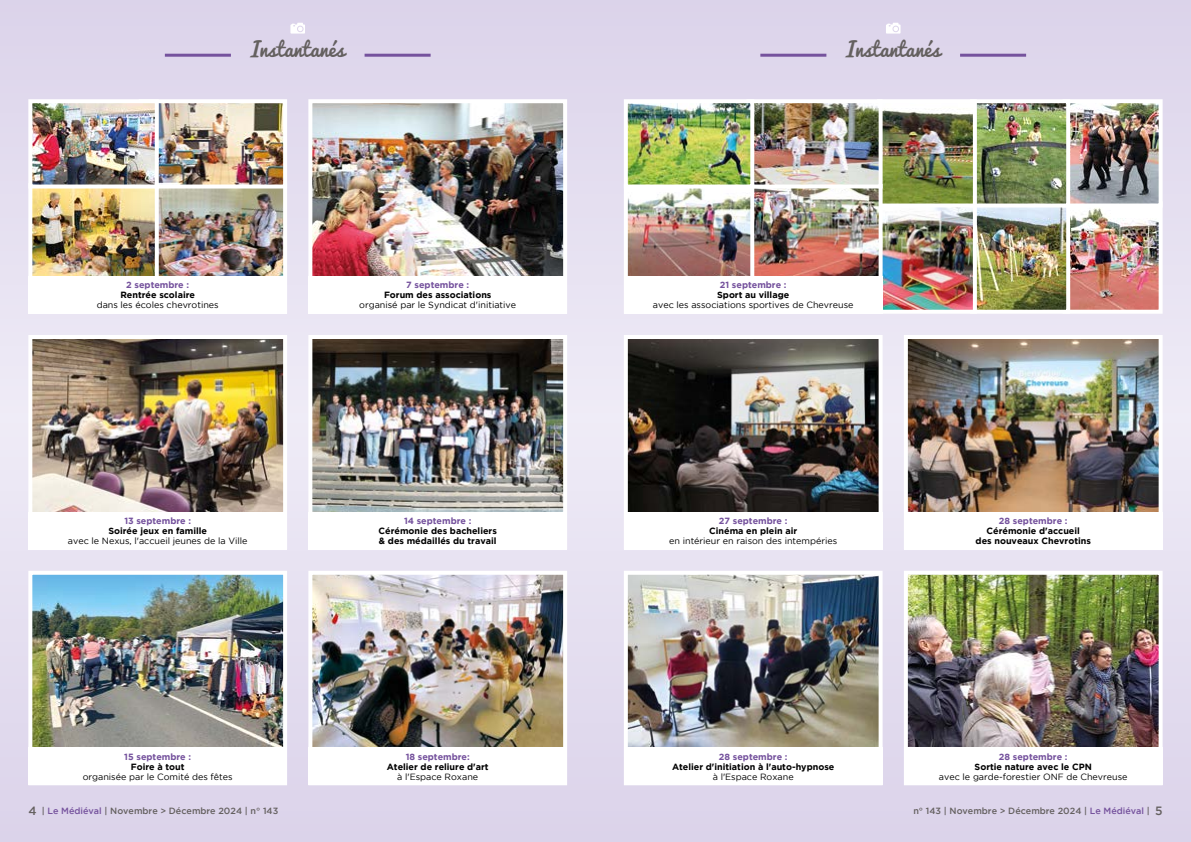
<style>
.page{position:relative;width:1191px;height:842px;background:#fff}
.page>*{position:absolute;margin:0;border:0;box-sizing:border-box;transform-origin:0 0}
.t1{font:20px "Pacifico";color:#64605f}
.t2{font:9px "Gotham";color:#000}
.t3{font:700 9px/10px "Gotham";color:#000}
.t4{font:700 9px "Gotham";color:#75529d}
.t5{font:500 9px "Gotham";color:#64605f}
.s1{font-size:12px}
.s2{color:#75529d}
</style>
<div class="page">
<div style="left:0;top:0;width:1191px;height:842px;background:linear-gradient(to bottom,#e5e0f0,#e5dff0)"></div>
<img style="left:159px;top:189px;width:123px;height:87px">
<div style="left:139px;top:183px;width:148px;height:131px;border:4px solid #fff"></div>
<img style="left:159px;top:104px;width:123px;height:80px">
<div style="left:139px;top:99px;width:148px;height:90px;border:4px solid #fff"></div>
<hr style="left:364px;top:54px;width:66px;height:3px;background:#75529d">
<hr style="left:165px;top:54px;width:66px;height:3px;background:#75529d">
<svg style="left:290px;top:23px;width:15px;height:11px"></svg>
<hr style="left:960px;top:54px;width:66px;height:3px;background:#75529d">
<hr style="left:760px;top:54px;width:66px;height:3px;background:#75529d">
<svg style="left:886px;top:23px;width:14px;height:11px"></svg>
<img style="left:33px;top:189px;width:121px;height:87px">
<div style="left:28px;top:183px;width:131px;height:131px;border:4px solid #fff"></div>
<img style="left:33px;top:104px;width:121px;height:80px">
<div style="left:28px;top:99px;width:131px;height:90px;border:4px solid #fff"></div>
<div style="left:28px;top:276px;width:259px;height:38px;background:#fff"></div>
<img style="left:1070px;top:207px;width:87px;height:102px">
<div style="left:1062px;top:201px;width:100px;height:113px;border:4px solid #fff"></div>
<img style="left:977px;top:207px;width:88px;height:102px">
<div style="left:970px;top:201px;width:100px;height:113px;border:4px solid #fff"></div>
<img style="left:882px;top:207px;width:90px;height:102px">
<div style="left:877px;top:201px;width:100px;height:113px;border:4px solid #fff"></div>
<img style="left:1070px;top:104px;width:87px;height:98px">
<div style="left:1062px;top:99px;width:100px;height:108px;border:4px solid #fff"></div>
<img style="left:977px;top:104px;width:88px;height:98px">
<div style="left:970px;top:99px;width:100px;height:108px;border:4px solid #fff"></div>
<img style="left:882px;top:104px;width:90px;height:98px">
<div style="left:877px;top:99px;width:100px;height:108px;border:4px solid #fff"></div>
<img style="left:754px;top:189px;width:123px;height:87px">
<div style="left:746px;top:184px;width:136px;height:130px;border:4px solid #fff"></div>
<img style="left:629px;top:189px;width:120px;height:87px">
<div style="left:624px;top:184px;width:130px;height:130px;border:4px solid #fff"></div>
<img style="left:754px;top:104px;width:123px;height:80px">
<div style="left:746px;top:99px;width:136px;height:90px;border:4px solid #fff"></div>
<img style="left:629px;top:104px;width:120px;height:80px">
<div style="left:624px;top:99px;width:130px;height:90px;border:4px solid #fff"></div>
<div style="left:624px;top:276px;width:258px;height:38px;background:#fff"></div>
<img style="left:33px;top:576px;width:249px;height:171px">
<div style="left:28px;top:571px;width:259px;height:214px;border:4px solid #fff"></div>
<div style="left:28px;top:747px;width:259px;height:38px;background:#fff"></div>
<img style="left:629px;top:576px;width:248px;height:171px">
<div style="left:624px;top:571px;width:258px;height:214px;border:4px solid #fff"></div>
<div style="left:624px;top:747px;width:258px;height:38px;background:#fff"></div>
<img style="left:33px;top:340px;width:249px;height:172px">
<div style="left:28px;top:335px;width:259px;height:214px;border:4px solid #fff"></div>
<div style="left:28px;top:512px;width:259px;height:37px;background:#fff"></div>
<img style="left:629px;top:340px;width:248px;height:172px">
<div style="left:624px;top:335px;width:258px;height:214px;border:4px solid #fff"></div>
<div style="left:624px;top:512px;width:258px;height:37px;background:#fff"></div>
<img style="left:313px;top:104px;width:249px;height:172px">
<div style="left:308px;top:99px;width:259px;height:215px;border:4px solid #fff"></div>
<div style="left:308px;top:276px;width:259px;height:38px;background:#fff"></div>
<img style="left:313px;top:576px;width:249px;height:171px">
<div style="left:308px;top:571px;width:259px;height:214px;border:4px solid #fff"></div>
<div style="left:308px;top:747px;width:259px;height:38px;background:#fff"></div>
<img style="left:909px;top:576px;width:248px;height:171px">
<div style="left:904px;top:571px;width:258px;height:214px;border:4px solid #fff"></div>
<div style="left:904px;top:747px;width:258px;height:38px;background:#fff"></div>
<img style="left:313px;top:340px;width:249px;height:172px">
<div style="left:308px;top:335px;width:259px;height:214px;border:4px solid #fff"></div>
<div style="left:308px;top:512px;width:259px;height:37px;background:#fff"></div>
<img style="left:909px;top:340px;width:248px;height:172px">
<div style="left:904px;top:335px;width:258px;height:214px;border:4px solid #fff"></div>
<div style="left:904px;top:512px;width:258px;height:37px;background:#fff"></div>
<h1 class="t1" style="left:251px;top:38px;width:95px">Instantanés</h1>
<h1 class="t1" style="left:846px;top:38px;width:95px">Instantanés</h1>
<p class="t4" style="left:126px;top:280px;width:64px">2 septembre :</p>
<p class="t3" style="left:120px;top:290px;width:76px">Rentrée scolaire</p>
<p class="t2" style="left:97px;top:300px;width:124px">dans les écoles chevrotines</p>
<p class="t4" style="left:124px;top:515px;width:68px">13 septembre :</p>
<p class="t3" style="left:108px;top:525px;width:100px">Soirée jeux en famille</p>
<p class="t2" style="left:68px;top:536px;width:181px">avec le Nexus, l'accueil jeunes de la Ville</p>
<p class="t4" style="left:406px;top:280px;width:64px">7 septembre :</p>
<p class="t3" style="left:384px;top:290px;width:109px">Forum des associations</p>
<p class="t2" style="left:359px;top:300px;width:158px">organisé par le Syndicat d'initiative</p>
<p class="t4" style="left:404px;top:515px;width:69px">14 septembre :</p>
<p class="t3" style="left:378px;top:525px;width:120px">Cérémonie des bacheliers &amp; des médaillés du travail</p>
<p class="t4" style="left:720px;top:280px;width:68px">21 septembre :</p>
<p class="t3" style="left:717px;top:290px;width:74px">Sport au village</p>
<p class="t2" style="left:653px;top:300px;width:202px">avec les associations sportives de Chevreuse</p>
<p class="t4" style="left:719px;top:515px;width:70px">27 septembre :</p>
<p class="t3" style="left:709px;top:525px;width:90px">Cinéma en plein air</p>
<p class="t2" style="left:669px;top:536px;width:170px">en intérieur en raison des intempéries</p>
<p class="t4" style="left:999px;top:515px;width:70px">28 septembre :</p>
<p class="t3" style="left:975px;top:525px;width:117px;text-align:center">Cérémonie d'accueil<br>des nouveaux Chevrotins</p>
<p class="t4" style="left:124px;top:751px;width:68px">15 septembre :</p>
<p class="t3" style="left:131px;top:761px;width:55px">Foire à tout</p>
<p class="t2" style="left:83px;top:771px;width:151px">organisée par le Comité des fêtes</p>
<p class="t4" style="left:406px;top:751px;width:66px">18 septembre:</p>
<p class="t3" style="left:387px;top:761px;width:103px">Atelier de reliure d'art</p>
<p class="t2" style="left:397px;top:771px;width:82px">à l'Espace Roxane</p>
<p class="t4" style="left:719px;top:751px;width:70px">28 septembre :</p>
<p class="t3" style="left:672px;top:761px;width:164px">Atelier d'initiation à l'auto-hypnose</p>
<p class="t2" style="left:712px;top:771px;width:82px">à l'Espace Roxane</p>
<p class="t4" style="left:999px;top:751px;width:70px">28 septembre :</p>
<p class="t3" style="left:974px;top:761px;width:119px">Sortie nature avec le CPN</p>
<p class="t2" style="left:939px;top:771px;width:190px">avec le garde-forestier ONF de Chevreuse</p>
<p class="t5" style="left:28px;top:805px;width:251px"><span class="s1">4</span> | <span class="s2">Le Médiéval</span> | Novembre &gt; Décembre 2024 | n° 143</p>
<p class="t5" style="left:913px;top:805px;width:251px">n° 143 | Novembre &gt; Décembre 2024 | <span class="s2">Le Médiéval</span> | <span class="s1">5</span></p>
</div>
